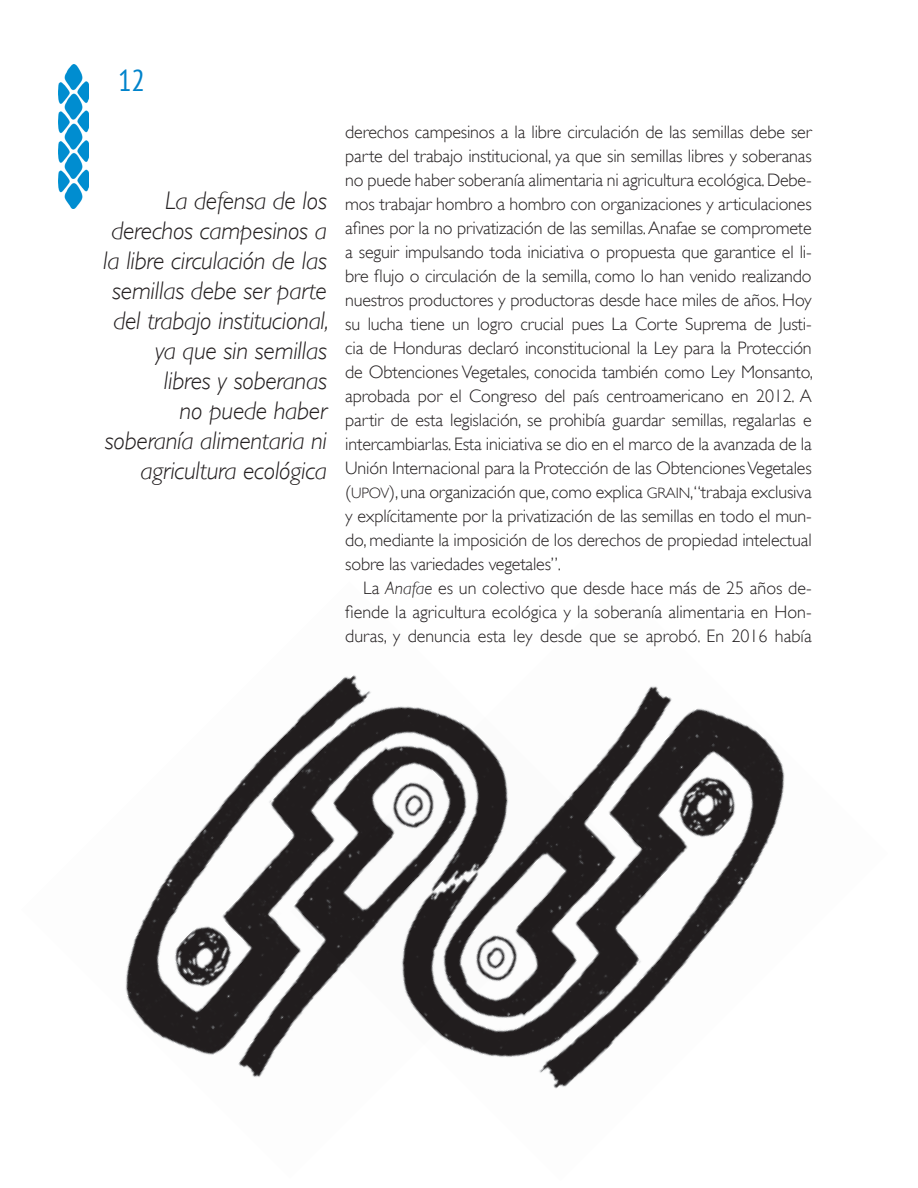
<style>
.page{position:relative;width:918px;height:1188px;background:#fff}
.page>*{position:absolute;margin:0;border:0;box-sizing:border-box;transform-origin:0 0}
.t1{font:condensed 30px "PT Sans";color:#0083cb}
.balazo{font:italic 300 25.5px/30px "Gill Sans";letter-spacing:-.01em;color:#231f20;text-align:right}
.cuerpo{font:300 18px/24px "Gill Sans";letter-spacing:-.005em;color:#231f20;text-align:justify}
.s1{font-size:15px}
.s2{font-style:italic}
</style>
<div class="page">
<img style="left:58px;top:65px;width:30px;height:143px">
<img style="left:125px;top:728px;width:166px;height:349px">
<img style="left:291px;top:675px;width:494px;height:414px">
<h1 class="t1" style="left:118px;top:61px;width:28px">12</h1>
<p class="balazo" style="left:103px;top:186px;width:227px">La defensa de los derechos campesinos a la libre circulación de las semillas debe ser parte del trabajo institucional, ya que sin semillas<br>libres y soberanas<br>no puede haber soberanía alimentaria ni agricultura ecológica</p>
<p class="cuerpo" style="left:345px;top:120px;width:469px">derechos campesinos a la libre circulación de las semillas debe ser parte del trabajo institucional, ya que sin semillas libres y soberanas no puede haber soberanía alimentaria ni agricultura ecológica. Debe&shy;mos trabajar hombro a hombro con organizaciones y articulaciones afines por la no privatización de las semillas. Anafae se compromete a seguir impulsando toda iniciativa o propuesta que garantice el li&shy;bre flujo o circulación de la semilla, como lo han venido realizando nuestros productores y productoras desde hace miles de años. Hoy su lucha tiene un logro crucial pues La Corte Suprema de Justi&shy;cia de Honduras declaró inconstitucional la Ley para la Protección de Obtenciones Vegetales, conocida también como Ley Monsanto, aprobada por el Congreso del país centroamericano en 2012. A partir de esta legislación, se prohibía guardar semillas, regalarlas e intercambiarlas. Esta iniciativa se dio en el marco de la avanzada de la Unión Internacional para la Protección de las Obtenciones Vegetales (<span class="s1">UPOV</span>), una organización que, como explica <span class="s1">GRAIN</span>,“trabaja exclusiva y explícitamente por la privatización de las semillas en todo el mun&shy;do, mediante la imposición de los derechos de propiedad intelectual sobre las variedades vegetales”.</p>
<p class="cuerpo" style="left:345px;top:576px;width:468px;text-indent:18px">La <span class="s2">Anafae</span> es un colectivo que desde hace más de 25 años de&shy;fiende la agricultura ecológica y la soberanía alimentaria en Hon&shy;duras, y denuncia esta ley desde que se aprobó. En 2016 había</p>
</div>
